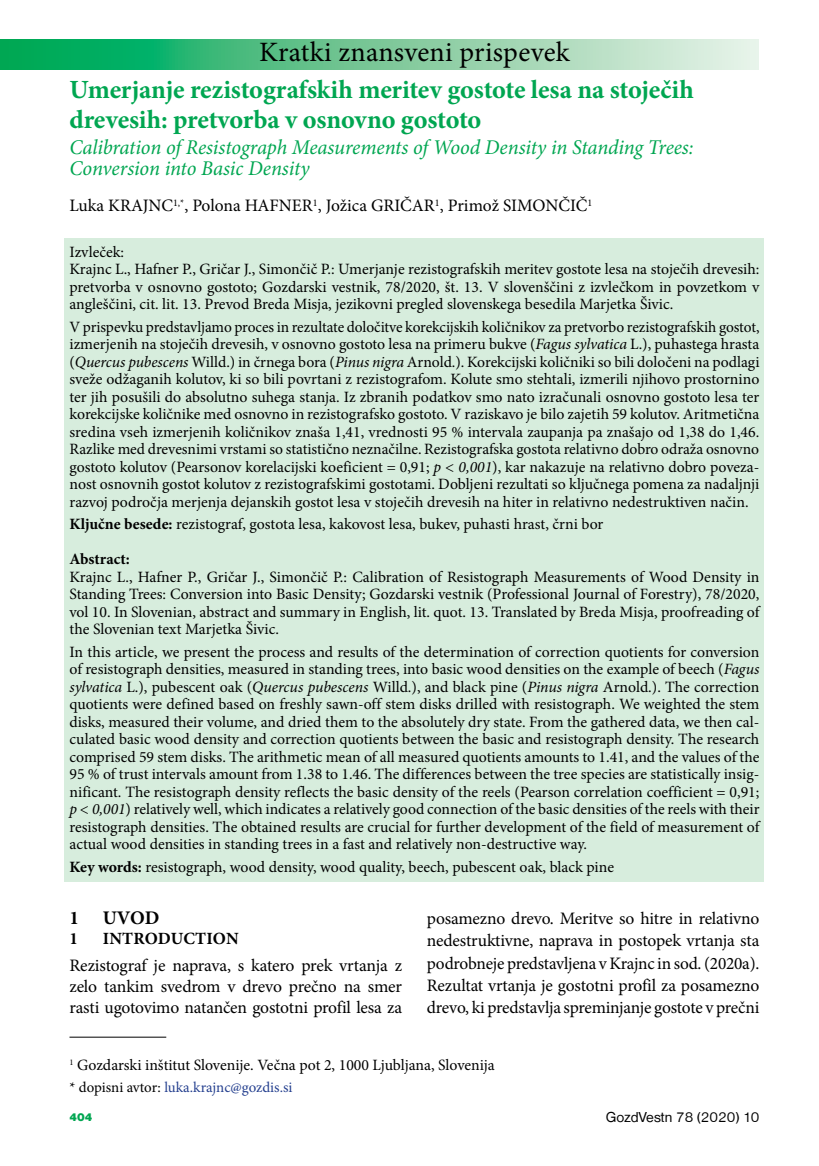
<style>
.page{position:relative;width:819px;height:1166px;background:#fff}
.page>*{position:absolute;margin:0;border:0;box-sizing:border-box;transform-origin:0 0}
.t1{font:28px "Minion Pro";letter-spacing:.01em;color:#000}
.t2{font:700 26.25px/29.8px "Minion Pro";letter-spacing:-.005em;color:#00a651}
.t3{font:italic 21px/21px "Minion Pro";letter-spacing:-.01em;color:#00a651}
.t4{font:700 19.25px "Minion Pro";color:#000}
.t5{font:17.5px/22.2px "Minion Pro";letter-spacing:-.01em;color:#000;text-align:justify}
.t6{font:700 17.15px "Minion Pro";color:#000}
.t7{font:15.75px/17.5px "Minion Pro";color:#000;text-align:justify}
.t8{font:700 15.75px "Minion Pro";color:#000}
.t9{font:14.88px "Minion Pro";color:#25408f}
.t10{font:14.88px "Nimbus San DEE";color:#000}
.t11{font:11.38px "Nimbus San DEE Blac";color:#00a651}
.s1{font-style:italic}
.s2{font-weight:700}
.s3{color:#000}
</style>
<div class="page">
<svg style="left:0;top:40px;width:759px;height:29px;background:#70c999"></svg>
<div style="left:64px;top:239px;width:700px;height:643px;background:#d7eddd"></div>
<hr style="left:69px;top:1037px;width:97px;height:1px;background:#000">
<h1 class="t1" style="left:259px;top:33px;width:312px">Kratki znansveni prispevek</h1>
<h2 class="t2" style="left:69px;top:75px;width:626px">Umerjanje rezistografskih meritev gostote lesa na stoječih drevesih: pretvorba v osnovno gostoto</h2>
<h3 class="t3" style="left:69px;top:137px;width:625px">Calibration of Resistograph Measurements of Wood Density in Standing Trees:<br>Conversion into Basic Density</h3>
<p class="t5" style="left:69px;top:195px;width:524px">Luka KRAJNC<sup>1,*</sup>, Polona HAFNER<sup>1</sup>, Jožica GRIČAR<sup>1</sup>, Primož SIMONČIČ<sup>1</sup></p>
<p class="t7" style="left:69px;top:243px;width:691px;text-align:left">Izvleček:<br>Krajnc L., Hafner P., Gričar J., Simončič P.: Umerjanje rezistografskih meritev gostote lesa na stoječih drevesih: pretvorba v osnovno gostoto; Gozdarski vestnik, 78/2020, št. 13. V slovenščini z izvlečkom in povzetkom v angleščini, cit. lit. 13. Prevod Breda Misja, jezikovni pregled slovenskega besedila Marjetka Šivic.</p>
<p class="t7" style="left:69px;top:318px;width:691px">V prispevku predstavljamo proces in rezultate določitve korekcijskih količnikov za pretvorbo rezistografskih gostot, izmerjenih na stoječih drevesih, v osnovno gostoto lesa na primeru bukve (<span class="s1">Fagus sylvatica</span> L.), puhastega hrasta (<span class="s1">Quercus pubescens</span> Willd.) in črnega bora (<span class="s1">Pinus nigra</span> Arnold.). Korekcijski količniki so bili določeni na podlagi sveže odžaganih kolutov, ki so bili povrtani z rezistografom. Kolute smo stehtali, izmerili njihovo prostornino ter jih posušili do absolutno suhega stanja. Iz zbranih podatkov smo nato izračunali osnovno gostoto lesa ter korekcijske količnike med osnovno in rezistografsko gostoto. V raziskavo je bilo zajetih 59 kolutov. Aritmetična sredina vseh izmerjenih količnikov znaša 1,41, vrednosti 95 % intervala zaupanja pa znašajo od 1,38 do 1,46.<br>Razlike med drevesnimi vrstami so statistično neznačilne. Rezistografska gostota relativno dobro odraža osnovno gostoto kolutov (Pearsonov korelacijski koeficient = 0,91; <span class="s1">p &lt; 0,001</span>), kar nakazuje na relativno dobro poveza&shy;nost osnovnih gostot kolutov z rezistografskimi gostotami. Dobljeni rezultati so ključnega pomena za nadaljnji razvoj področja merjenja dejanskih gostot lesa v stoječih drevesih na hiter in relativno nedestruktiven način.</p>
<p class="t7" style="left:69px;top:516px;width:535px"><span class="s2">Ključne besede:</span> rezistograf, gostota lesa, kakovost lesa, bukev, puhasti hrast, črni bor</p>
<p class="t8" style="left:69px;top:548px;width:62px">Abstract:</p>
<p class="t7" style="left:69px;top:568px;width:693px">Krajnc L., Hafner P., Gričar J., Simončič P.: Calibration of Resistograph Measurements of Wood Density in Standing Trees: Conversion into Basic Density; Gozdarski vestnik (Professional Journal of Forestry), 78/2020, vol 10. In Slovenian, abstract and summary in English, lit. quot. 13. Translated by Breda Misja, proofreading of the Slovenian text Marjetka Šivic.</p>
<p class="t7" style="left:69px;top:643px;width:692px">In this article, we present the process and results of the determination of correction quotients for conversion of resistograph densities, measured in standing trees, into basic wood densities on the example of beech (<span class="s1">Fagus sylvatica</span> L.), pubescent oak (<span class="s1">Quercus pubescens</span> Willd.), and black pine (<span class="s1">Pinus nigra</span> Arnold.). The correction quotients were defined based on freshly sawn-off stem disks drilled with resistograph. We weighted the stem disks, measured their volume, and dried them to the absolutely dry state. From the gathered data, we then cal&shy;culated basic wood density and correction quotients between the basic and resistograph density. The research comprised 59 stem disks. The arithmetic mean of all measured quotients amounts to 1.41, and the values of the 95 % of trust intervals amount from 1.38 to 1.46. The differences between the tree species are statistically insig&shy;nificant. The resistograph density reflects the basic density of the reels (Pearson correlation coefficient = 0,91; <span class="s1">p &lt; 0,001</span>) relatively well, which indicates a relatively good connection of the basic densities of the reels with their resistograph densities. The obtained results are crucial for further development of the field of measurement of actual wood densities in standing trees in a fast and relatively non-destructive way.</p>
<p class="t7" style="left:69px;top:858px;width:546px"><span class="s2">Key words:</span> resistograph, wood density, wood quality, beech, pubescent oak, black pine</p>
<p class="t4" style="left:70px;top:905px;width:63px">1 Uvod</p>
<p class="t6" style="left:70px;top:926px;width:10px">1</p>
<p class="t6" style="left:103px;top:926px;width:20px">Introduction</p>
<p class="t5" style="left:69px;top:955px;width:334px;line-height:21px">Rezistograf je naprava, s katero prek vrtanja z zelo tankim svedrom v drevo prečno na smer rasti ugotovimo natančen gostotni profil lesa za</p>
<p class="t5" style="left:427px;top:907px;width:334px">posamezno drevo. Meritve so hitre in relativno nedestruktivne, naprava in postopek vrtanja sta podrobneje predstavljena v Krajnc in sod. (2020a).<br>Rezultat vrtanja je gostotni profil za posamezno drevo, ki predstavlja spreminjanje gostote v prečni</p>
<p class="t7" style="left:69px;top:1056px;width:427px"><sup>1</sup> Gozdarski inštitut Slovenije. Večna pot 2, 1000 Ljubljana, Slovenija</p>
<p class="t9" style="left:69px;top:1077px;width:224px"><span class="s3">* dopisni avtor:</span> luka.krajnc@gozdis.si</p>
<p class="t11" style="left:69px;top:1111px;width:25px">404</p>
<p class="t10" style="left:606px;top:1109px;width:155px">GozdVestn 78 (2020) 10</p>
</div>
